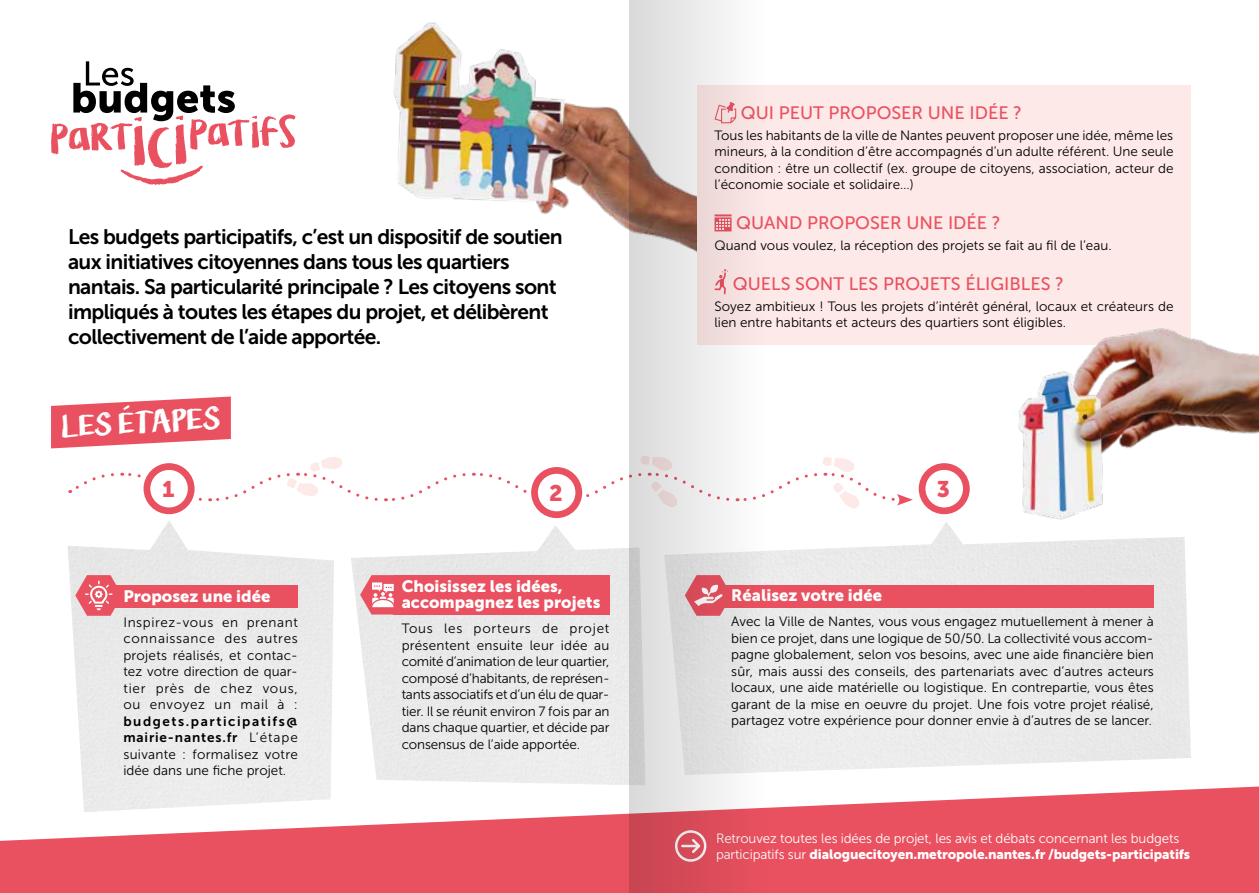
<style>
.page{position:relative;width:1259px;height:893px;background:#fff}
.page>*{position:absolute;margin:0;border:0;box-sizing:border-box;transform-origin:0 0}
.t1{font:27px "KG Lifeis Messy";color:#fff}
.t2{font:22.5px "Museo Sans 900";color:#ea5160}
.t3{font:21px/25.2px "Museo Sans 700";letter-spacing:-.03em;color:#000}
.t4{font:18px "Museo Sans 500";color:#ea5160}
.t5{font:16.5px/16.5px "Museo Sans 900";color:#fff}
.t6{font:13.5px/16.5px "Museo Sans 300";color:#000;text-align:justify}
.t7{font:13.5px "Museo Sans 900";letter-spacing:-.01em;color:#fff}
.t8{font:13.5px "Museo Sans 300";letter-spacing:-.01em;color:#fff}
.t9{font:13.5px/16.5px "Museo Sans 300";letter-spacing:.02em;color:#000}
.t10{font:13.5px/16.5px "Museo Sans 700";letter-spacing:.115em;color:#000}
.s1{font-family:"Museo Sans 300"}
</style>
<div class="page">
<svg style="left:0;top:786px;width:1259px;height:107px;fill:#ea5160"></svg>
<img style="left:393px;top:22px;width:236px;height:208px">
<svg style="left:51px;top:396px;width:180px;height:52px"></svg>
<div style="left:697px;top:85px;width:493px;height:259px;background:#fde9e7"></div>
<img style="left:68px;top:521px;width:266px;height:291px">
<img style="left:351px;top:525px;width:278px;height:260px">
<img style="left:836px;top:522px;width:355px;height:248px">
<svg style="left:562px;top:467px;width:61px;height:40px"></svg>
<svg style="left:473px;top:472px;width:69px;height:30px"></svg>
<svg style="left:385px;top:473px;width:81px;height:29px"></svg>
<svg style="left:210px;top:457px;width:168px;height:45px"></svg>
<svg style="left:122px;top:471px;width:80px;height:32px"></svg>
<svg style="left:70px;top:473px;width:44px;height:20px"></svg>
<svg style="left:836px;top:458px;width:77px;height:50px"></svg>
<div style="left:918px;top:463px;width:51px;height:51px;border:7px solid #ea5160;border-radius:50%"></div>
<div style="left:534px;top:470px;width:45px;height:45px;background:#fff;border-radius:50%"></div>
<div style="left:531px;top:467px;width:51px;height:51px;border:7px solid #ea5160;border-radius:50%"></div>
<div style="left:147px;top:467px;width:44px;height:44px;background:#fff;border-radius:50%"></div>
<div style="left:144px;top:463px;width:51px;height:51px;border:7px solid #ea5160;border-radius:50%"></div>
<svg style="left:51px;top:61px;width:244px;height:124px"></svg>
<div style="left:115px;top:585px;width:183px;height:23px;background:#ea5160"></div>
<svg style="left:75px;top:575px;width:47px;height:41px;background:#eb838d"></svg>
<div style="left:393px;top:575px;width:216px;height:40px;background:#ea5160"></div>
<svg style="left:360px;top:575px;width:34px;height:39px"></svg>
<div style="left:723px;top:585px;width:430px;height:23px;background:#ea5160"></div>
<img style="left:984px;top:295px;width:275px;height:261px">
<svg style="left:629px;top:0;width:207px;height:893px"></svg>
<p class="t3" style="left:68px;top:224px;width:496px">Les budgets participatifs, c’est un dispositif de soutien aux initiatives citoyennes dans tous les quartiers nantais. Sa particularité principale ? Les citoyens sont impliqués à toutes les étapes du projet, et délibèrent collectivement de l’aide apportée.</p>
<h1 class="t1" style="left:60px;top:405px;width:160px;rotate:-3deg">LES ÉTAPES</h1>
<h3 class="t4" style="left:741px;top:103px;width:283px">QUI PEUT PROPOSER UNE IDÉE ?</h3>
<p class="t6" style="left:714px;top:127px;width:460px">Tous les habitants de la ville de Nantes peuvent proposer une idée, même les mineurs, à la condition d’être accompagnés d’un adulte référent. Une seule condition : être un collectif (ex. groupe de citoyens, association, acteur de l’économie sociale et solidaire…)</p>
<h3 class="t4" style="left:736px;top:213px;width:266px">QUAND PROPOSER UNE IDÉE ?</h3>
<p class="t6" style="left:714px;top:237px;width:398px">Quand vous voulez, la réception des projets se fait au fil de l’eau.</p>
<h3 class="t4" style="left:733px;top:274px;width:333px">QUELS SONT LES PROJETS ÉLIGIBLES ?</h3>
<p class="t6" style="left:714px;top:298px;width:460px">Soyez ambitieux ! Tous les projets d’intérêt général, locaux et créateurs de lien entre habitants et acteurs des quartiers sont éligibles.</p>
<h2 class="t2" style="left:162px;top:476px;width:14px">1</h2>
<h2 class="t2" style="left:549px;top:480px;width:15px">2</h2>
<h2 class="t2" style="left:937px;top:476px;width:15px">3</h2>
<p class="t5" style="left:123px;top:587px;width:148px">Proposez une idée</p>
<p class="t6" style="left:123px;top:614px;width:176px">Inspirez-vous en prenant connaissance des autres projets réalisés, et contac&shy;tez votre direction de quar&shy;tier près de chez vous, ou envoyez un mail à :</p>
<p class="t10" style="left:123px;top:713px;width:176px">budgets.participatifs@ mairie-nantes.fr <span class="s1">L’étape</span></p>
<p class="t9" style="left:123px;top:746px;width:176px">suivante : formalisez votre idée dans une fiche projet.</p>
<p class="t5" style="left:402px;top:578px;width:200px">Choisissez les idées, accompagnez les projets</p>
<p class="t6" style="left:402px;top:620px;width:209px">Tous les porteurs de projet présentent ensuite leur idée au comité d’animation de leur quartier, composé d’habitants, de représen&shy;tants associatifs et d’un élu de quar&shy;tier. Il se réunit environ 7 fois par an dans chaque quartier, et décide par consensus de l’aide apportée.</p>
<p class="t5" style="left:731px;top:587px;width:152px">Réalisez votre idée</p>
<p class="t6" style="left:731px;top:614px;width:424px">Avec la Ville de Nantes, vous vous engagez mutuellement à mener à bien ce projet, dans une logique de 50/50. La collectivité vous accom&shy;pagne globalement, selon vos besoins, avec une aide financière bien sûr, mais aussi des conseils, des partenariats avec d’autres acteurs locaux, une aide matérielle ou logistique. En contrepartie, vous êtes garant de la mise en oeuvre du projet. Une fois votre projet réalisé, partagez votre expérience pour donner envie à d’autres de se lancer.</p>
<p class="t8" style="left:716px;top:831px;width:465px">Retrouvez toutes les idées de projet, les avis et débats concernant les budgets</p>
<p class="t7" style="left:716px;top:847px;width:475px"><span class="s1">participatifs sur</span> dialoguecitoyen.metropole.nantes.fr /budgets-participatifs</p>
</div>
